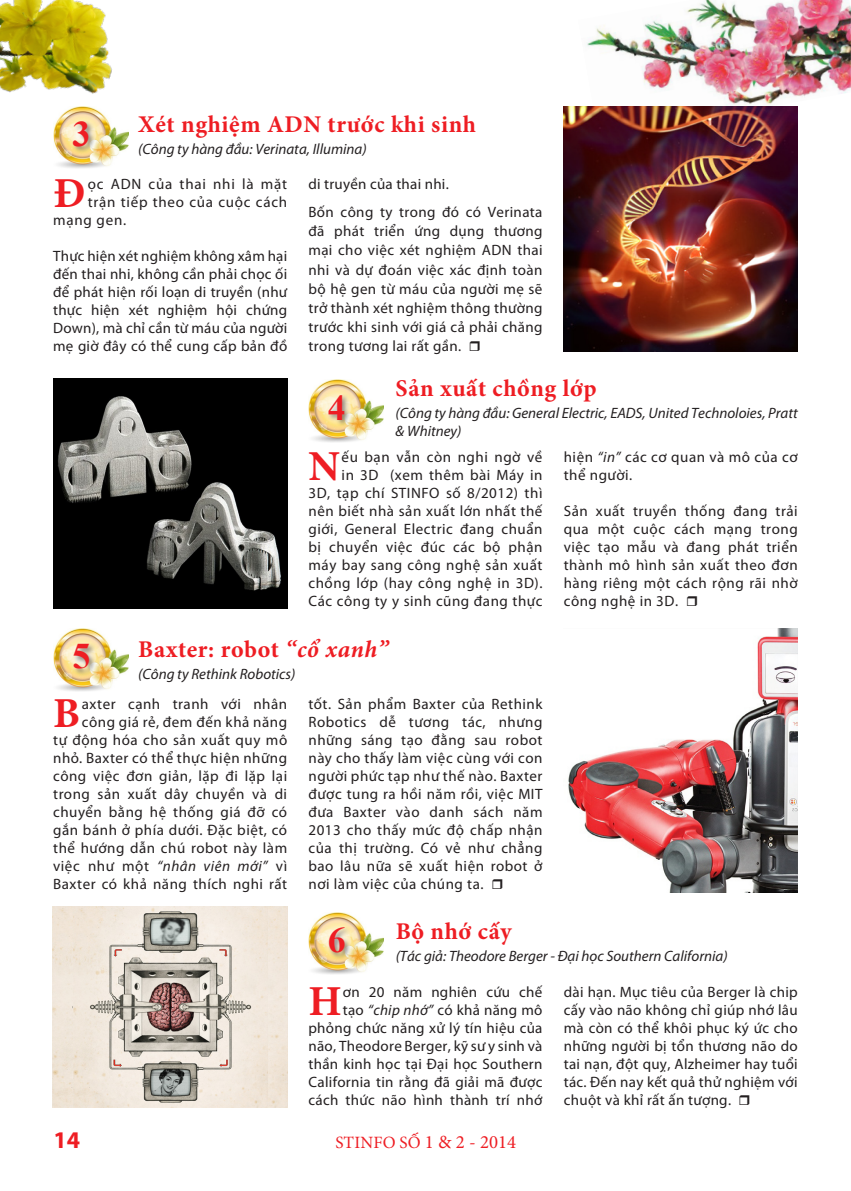
<style>
.page{position:relative;width:851px;height:1191px;background:#fff}
.page>*{position:absolute;margin:0;border:0;box-sizing:border-box;transform-origin:0 0}
.t1{font:700 42.75px "Minion Pro";color:#ee1d23}
.t2{font:700 36px "Times New Roman";color:#ee1d23}
.t3{font:700 24px "Minion Pro";letter-spacing:.025em;color:#ee1d23}
.t4{font:700 24px "Myriad Pro";color:#ee1d23}
.t5{font:17.25px "Minion Pro";letter-spacing:.01em;color:#ee1d23}
.t6{font:15px/18px "Myriad Pro";letter-spacing:.035em;color:#231f20;text-align:justify}
.t7{font:italic 15px/18px "Myriad Pro";color:#231f20}
.t8{font:15px "Myriad Pro";letter-spacing:.015em;color:#231f20}
.s1{font-style:italic}
.s2{font-size:18.75px}
</style>
<div class="page">
<img style="left:0;top:0;width:112px;height:94px">
<img style="left:587px;top:0;width:263px;height:137px">
<img style="left:53px;top:629px;width:75px;height:62px">
<div style="left:72px;top:643px;width:25px;height:33px;background:#231f20;opacity:.5"></div>
<img style="left:568px;top:629px;width:229px;height:263px">
<img style="left:308px;top:912px;width:75px;height:62px">
<div style="left:327px;top:926px;width:25px;height:34px;background:#231f20;opacity:.5"></div>
<div style="left:53px;top:906px;width:234px;height:201px;background:#f0e5d8"></div>
<img style="left:308px;top:380px;width:75px;height:62px">
<div style="left:327px;top:393px;width:25px;height:34px;background:#231f20;opacity:.5"></div>
<img style="left:53px;top:378px;width:234px;height:230px">
<img style="left:53px;top:106px;width:75px;height:62px">
<div style="left:72px;top:120px;width:24px;height:34px;background:#231f20;opacity:.5"></div>
<img style="left:563px;top:106px;width:234px;height:246px">
<img style="left:73px;top:906px;width:195px;height:201px">
<p class="t2" style="left:73px;top:109px;width:19px">3</p>
<p class="t3" style="left:138px;top:107px;width:339px">Xét nghiệm ADN trước khi sinh</p>
<p class="t7" style="left:138px;top:140px;width:230px">(Công ty hàng đầu: Verinata, Illumina)</p>
<p class="t1" style="left:53px;top:163px;width:34px">Đ</p>
<p class="t6" style="left:88px;top:175px;width:201px">ọc ADN của thai nhi là mặt</p>
<p class="t6" style="left:88px;top:193px;width:201px">trận tiếp theo của cuộc cách</p>
<p class="t6" style="left:53px;top:211px;width:74px">mạng gen.</p>
<p class="t6" style="left:53px;top:247px;width:235px">Thực hiện xét nghiệm không xâm hại đến thai nhi, không cần phải chọc ối để phát hiện rối loạn di truyền (như thực hiện xét nghiệm hội chứng Down), mà chỉ cần từ máu của người mẹ giờ đây có thể cung cấp bản đồ</p>
<p class="t8" style="left:308px;top:175px;width:142px">di truyền của thai nhi.</p>
<p class="t6" style="left:308px;top:202px;width:235px;line-height:19.2px">Bốn công ty trong đó có Verinata đã phát triển ứng dụng thương mại cho việc xét nghiệm ADN thai nhi và dự đoán việc xác định toàn bộ hệ gen từ máu của người mẹ sẽ trở thành xét nghiệm thông thường trước khi sinh với giá cả phải chăng trong tương lai rất gần.</p>
<p class="t3" style="left:395px;top:371px;width:202px">Sản xuất chồng lớp</p>
<p class="t7" style="left:395px;top:404px;width:403px">(Công ty hàng đầu: General Electric, EADS, United Technoloies, Pratt &amp; Whitney)</p>
<p class="t2" style="left:328px;top:383px;width:19px">4</p>
<p class="t1" style="left:308px;top:436px;width:33px">N</p>
<p class="t6" style="left:308px;top:448px;width:235px;text-align:right">ếu bạn vẫn còn nghi ngờ về<br>in 3D (xem thêm bài Máy in<br>3D, tạp chí STINFO số 8/2012) thì nên biết nhà sản xuất lớn nhất thế giới, General Electric đang chuẩn bị chuyển việc đúc các bộ phận máy bay sang công nghệ sản xuất chồng lớp (hay công nghệ in 3D).<br>Các công ty y sinh cũng đang thực</p>
<p class="t6" style="left:563px;top:448px;width:235px">hiện <span class="s1">“in”</span> các cơ quan và mô của cơ thể người.</p>
<p class="t6" style="left:563px;top:501px;width:235px">Sản xuất truyền thống đang trải qua một cuộc cách mạng trong việc tạo mẫu và đang phát triển thành mô hình sản xuất theo đơn hàng riêng một cách rộng rãi nhờ công nghệ in 3D.</p>
<p class="t2" style="left:73px;top:631px;width:19px">5</p>
<p class="t3" style="left:138px;top:632px;width:252px">Baxter: robot <span class="s1">“cổ xanh”</span></p>
<p class="t7" style="left:138px;top:665px;width:159px">(Công ty Rethink Robotics)</p>
<p class="t6" style="left:53px;top:695px;width:235px;text-align:right">axter cạnh tranh với nhân công giá rẻ, đem đến khả năng<br>tự động hóa cho sản xuất quy mô nhỏ. Baxter có thể thực hiện những công việc đơn giản, lặp đi lặp lại trong sản xuất dây chuyền và di chuyển bằng hệ thống giá đỡ có gắn bánh ở phía dưới. Đặc biệt, có thể hướng dẫn chú robot này làm việc như một <span class="s1">“nhân viên mới”</span> vì<br>Baxter có khả năng thích nghi rất</p>
<p class="t6" style="left:308px;top:695px;width:235px">tốt. Sản phẩm Baxter của Rethink Robotics dễ tương tác, nhưng những sáng tạo đằng sau robot này cho thấy làm việc cùng với con người phức tạp như thế nào. Baxter được tung ra hồi năm rồi, việc MIT đưa Baxter vào danh sách năm 2013 cho thấy mức độ chấp nhận của thị trường. Có vẻ như chẳng bao lâu nữa sẽ xuất hiện robot ở nơi làm việc của chúng ta.</p>
<p class="t1" style="left:53px;top:683px;width:29px">B</p>
<p class="t2" style="left:328px;top:915px;width:19px">6</p>
<p class="t3" style="left:395px;top:914px;width:117px">Bộ nhớ cấy</p>
<p class="t7" style="left:395px;top:947px;width:333px">(Tác giả: Theodore Berger - Đại học Southern California)</p>
<p class="t4" style="left:53px;top:1124px;width:28px">14</p>
<p class="t6" style="left:308px;top:983px;width:235px;text-align:right">ơn 20 năm nghiên cứu chế<br>tạo <span class="s1">“chip nhớ”</span> có khả năng mô phỏng chức năng xử lý tín hiệu của não, Theodore Berger, kỹ sư y sinh và thần kinh học tại Đại học Southern<br>California tin rằng đã giải mã được cách thức não hình thành trí nhớ</p>
<p class="t6" style="left:563px;top:983px;width:235px">dài hạn. Mục tiêu của Berger là chip cấy vào não không chỉ giúp nhớ lâu mà còn có thể khôi phục ký ức cho những người bị tổn thương não do tai nạn, đột quỵ, Alzheimer hay tuổi tác. Đến nay kết quả thử nghiệm với chuột và khỉ rất ấn tượng.</p>
<p class="t1" style="left:308px;top:971px;width:35px">H</p>
<p class="t5" style="left:335px;top:1130px;width:182px">STINFO SỐ <span class="s2">1 &amp; 2 - 2014</span></p>
</div>
